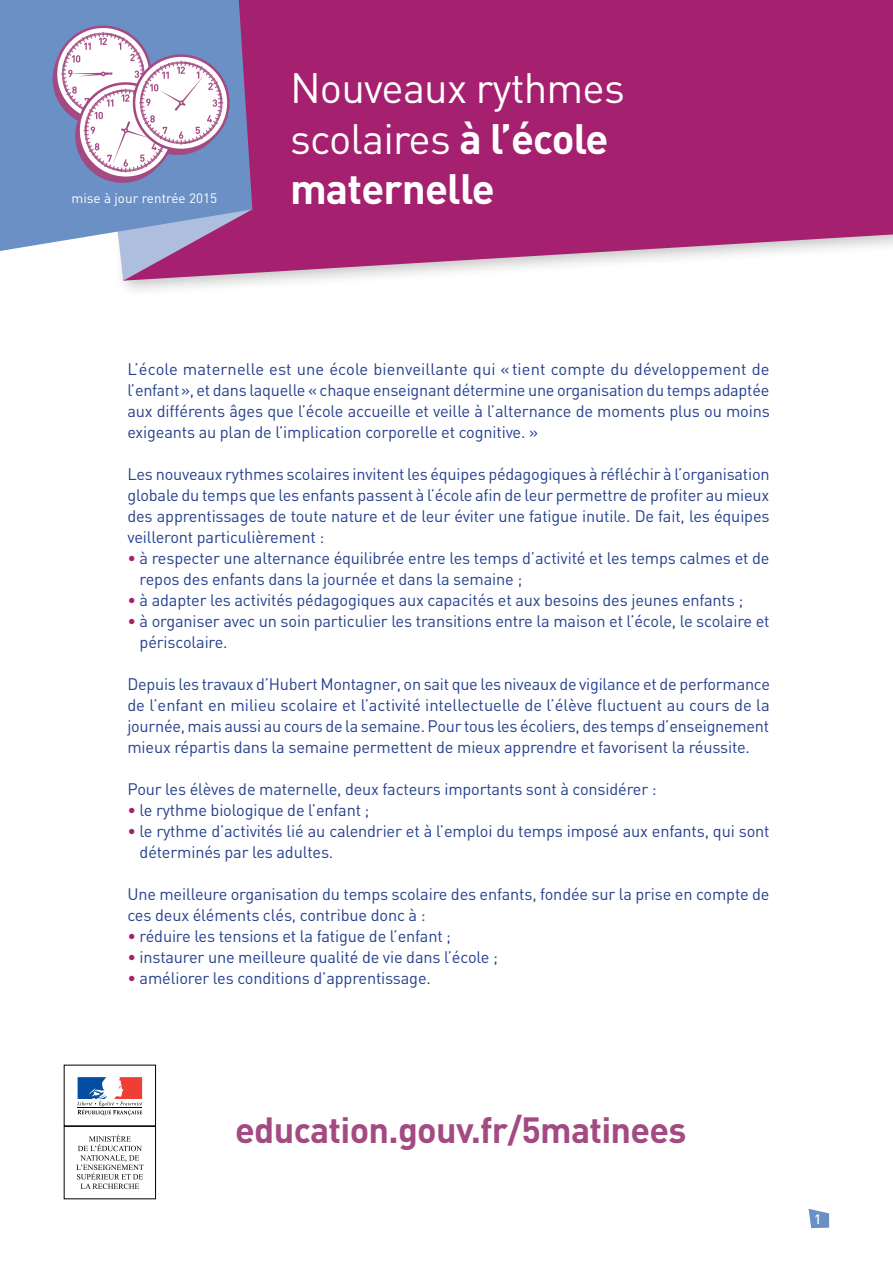
<style>
.page{position:relative;width:893px;height:1263px;background:#fff}
.page>*{position:absolute;margin:0;border:0;box-sizing:border-box;transform-origin:0 0}
.t1{font:42px/50.4px "DIN";letter-spacing:-.02em;color:#fff}
.t2{font:700 36px "DIN";letter-spacing:-.02em;color:#a44a83}
.t3{font:16.5px/21px "DIN";letter-spacing:-.01em;color:#25408f}
.t4{font:13.5px "DIN";color:#fff}
.t5{font:500 13.5px "DIN";color:#fff}
.s1{font-weight:700}
.s2{color:#a5206e}
</style>
<div class="page">
<svg style="left:809px;top:1209px;width:20px;height:19px"></svg>
<div style="left:114px;top:0;width:779px;height:298px;background:#000;opacity:.25"></div>
<svg style="left:252px;top:0;width:641px;height:281px;background:#ac347a"></svg>
<div style="left:0;top:0;width:252px;height:251px;background:#6b90c6"></div>
<div style="left:55px;top:26px;width:97px;height:96px;border:3px solid #a44a83;border-radius:50%"></div>
<svg style="left:61px;top:32px;width:192px;height:249px"></svg>
<svg style="left:77px;top:1077px;width:65px;height:38px"></svg>
<hr style="left:77px;top:1107px;width:65px;height:1px;background:#000">
<div style="left:64px;top:1126px;width:92px;height:73px;border:1px solid #000"></div>
<svg style="left:76px;top:1135px;width:67px;height:54px"></svg>
<p class="t4" style="left:72px;top:189px;width:147px">mise à jour rentrée 2015</p>
<h1 class="t1" style="left:290px;top:62px;width:336px">Nouveaux rythmes scolaires <span class="s1">à l’école maternelle</span></h1>
<p class="t3" style="left:127px;top:358px;width:644px;text-align:justify">L’école maternelle est une école bienveillante qui « tient compte du développement de l’enfant», et dans laquelle « chaque enseignant détermine une organisation du temps adaptée aux différents âges que l’école accueille et veille à l’alternance de moments plus ou moins exigeants au plan de l’implication corporelle et cognitive. »</p>
<p class="t3" style="left:127px;top:463px;width:644px;text-align:justify">Les nouveaux rythmes scolaires invitent les équipes pédagogiques à réfléchir à l’organisation globale du temps que les enfants passent à l’école afin de leur permettre de profiter au mieux des apprentissages de toute nature et de leur éviter une fatigue inutile. De fait, les équipes veilleront particulièrement :</p>
<p class="t3" style="left:140px;top:547px;width:631px;text-indent:-12px"><span class="s2">•</span> à respecter une alternance équilibrée entre les temps d’activité et les temps calmes et de repos des enfants dans la journée et dans la semaine ;</p>
<p class="t3" style="left:127px;top:589px;width:617px"><span class="s2">•</span> à adapter les activités pédagogiques aux capacités et aux besoins des jeunes enfants ;</p>
<p class="t3" style="left:140px;top:610px;width:631px;text-indent:-12px"><span class="s2">•</span> à organiser avec un soin particulier les transitions entre la maison et l’école, le scolaire et périscolaire.</p>
<p class="t3" style="left:127px;top:673px;width:644px;text-align:justify">Depuis les travaux d’Hubert Montagner, on sait que les niveaux de vigilance et de performance de l’enfant en milieu scolaire et l’activité intellectuelle de l’élève fluctuent au cours de la journée, mais aussi au cours de la semaine. Pour tous les écoliers, des temps d’enseignement mieux répartis dans la semaine permettent de mieux apprendre et favorisent la réussite.</p>
<p class="t3" style="left:127px;top:778px;width:531px">Pour les élèves de maternelle, deux facteurs importants sont à considérer :</p>
<p class="t3" style="left:127px;top:799px;width:244px"><span class="s2">•</span> le rythme biologique de l’enfant ;</p>
<p class="t3" style="left:140px;top:820px;width:631px;text-indent:-12px"><span class="s2">•</span> le rythme d’activités lié au calendrier et à l’emploi du temps imposé aux enfants, qui sont déterminés par les adultes.</p>
<p class="t3" style="left:127px;top:883px;width:644px">Une meilleure organisation du temps scolaire des enfants, fondée sur la prise en compte de ces deux éléments clés, contribue donc à :</p>
<p class="t3" style="left:127px;top:925px;width:325px"><span class="s2">•</span> réduire les tensions et la fatigue de l’enfant ;</p>
<p class="t3" style="left:127px;top:946px;width:372px"><span class="s2">•</span> instaurer une meilleure qualité de vie dans l’école ;</p>
<p class="t3" style="left:127px;top:967px;width:305px"><span class="s2">•</span> améliorer les conditions d’apprentissage.</p>
<h2 class="t2" style="left:235px;top:1106px;width:453px">education.gouv.fr/5matinees</h2>
<p class="t5" style="left:814px;top:1211px;width:9px">1</p>
</div>
